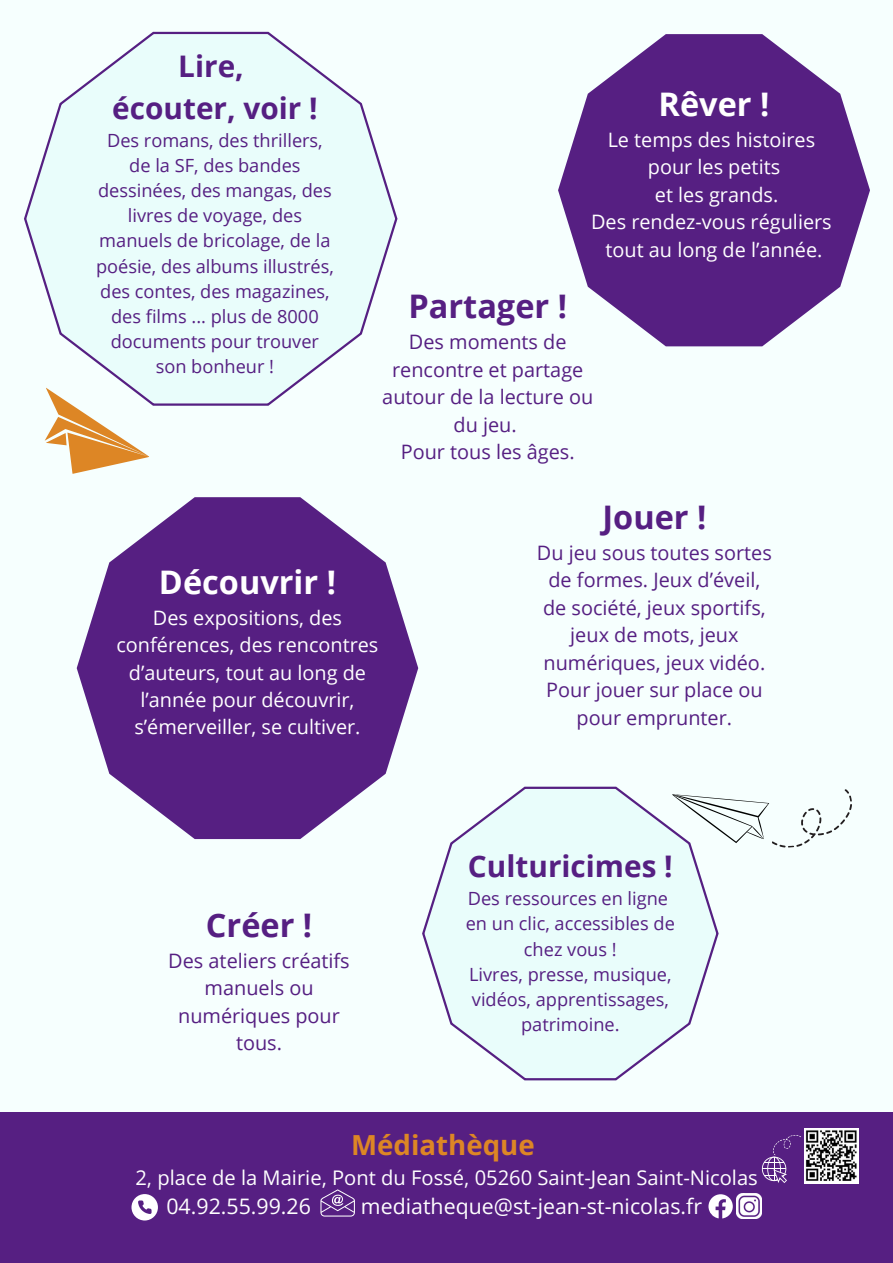
<style>
.page{position:relative;width:893px;height:1263px;background:#f6fffe}
.page>*{position:absolute;margin:0;border:0;box-sizing:border-box;transform-origin:0 0}
.t1{font:700 32.47px "Open Sans";color:#561f82}
.t2{font:700 32.47px "Open Sans";color:#fff}
.t3{font:700 29.7px "Open Sans";color:#561f82}
.t4{font:700 27.67px "Open Sans";color:#dd8625}
.t5{font:21.38px "Open Sans";color:#fff}
.t6{font:20.17px "Open Sans";color:#fff}
.t7{font:19.88px/27.4px "Open Sans";color:#561f82;text-align:center}
.t8{font:19.88px/27.4px "Open Sans";color:#fff;text-align:center}
.t9{font:18.23px/25.1px "Open Sans";color:#561f82;text-align:center}
</style>
<div class="page">
<svg style="left:558px;top:34px;width:312px;height:312px;fill:#561f82"></svg>
<svg style="left:24px;top:32px;width:373px;height:374px"></svg>
<svg style="left:77px;top:497px;width:341px;height:342px;fill:#561f82"></svg>
<svg style="left:422px;top:787px;width:296px;height:293px"></svg>
<svg style="left:672px;top:789px;width:180px;height:59px"></svg>
<div style="left:0;top:1112px;width:893px;height:151px;background:#561f82"></div>
<img style="left:804px;top:1128px;width:54px;height:55px">
<svg style="left:131px;top:1194px;width:27px;height:26px"></svg>
<svg style="left:320px;top:1189px;width:35px;height:27px"></svg>
<svg style="left:708px;top:1194px;width:24px;height:24px"></svg>
<img style="left:736px;top:1193px;width:26px;height:25px">
<svg style="left:762px;top:1135px;width:39px;height:48px"></svg>
<svg style="left:24px;top:366px;width:126px;height:136px"></svg>
<p class="t3" style="left:178px;top:45px;width:67px">Lire,</p>
<p class="t3" style="left:112px;top:87px;width:207px">écouter, voir !</p>
<p class="t9" style="left:96px;top:127px;width:239px">Des romans, des thrillers, de la SF, des bandes dessinées, des mangas, des livres de voyage, des manuels de bricolage, de la poésie, des albums illustrés, des contes, des magazines, des films ... plus de 8000 documents pour trouver son bonheur !</p>
<p class="t2" style="left:658px;top:81px;width:112px">Rêver !</p>
<p class="t8" style="left:607px;top:125px;width:209px">Le temps des histoires</p>
<p class="t8" style="left:648px;top:153px;width:134px">pour les petits</p>
<p class="t8" style="left:655px;top:180px;width:125px">et les grands.</p>
<p class="t8" style="left:591px;top:208px;width:242px">Des rendez-vous réguliers</p>
<p class="t8" style="left:605px;top:235px;width:218px">tout au long de l’année.</p>
<p class="t1" style="left:408px;top:283px;width:160px">Partager !</p>
<p class="t7" style="left:382px;top:328px;width:212px">Des moments de rencontre et partage autour de la lecture ou du jeu.</p>
<p class="t7" style="left:401px;top:438px;width:175px">Pour tous les âges.</p>
<p class="t2" style="left:159px;top:559px;width:178px">Découvrir !</p>
<p class="t8" style="left:116px;top:603px;width:263px">Des expositions, des conférences, des rencontres d’auteurs, tout au long de l’année pour découvrir, s’émerveiller, se cultiver.</p>
<p class="t1" style="left:206px;top:902px;width:108px">Créer !</p>
<p class="t7" style="left:168px;top:946px;width:183px">Des ateliers créatifs manuels ou numériques pour tous.</p>
<p class="t1" style="left:602px;top:494px;width:105px">Jouer !</p>
<p class="t7" style="left:537px;top:539px;width:236px">Du jeu sous toutes sortes de formes. Jeux d’éveil, de société, jeux sportifs, jeux de mots, jeux numériques, jeux vidéo.</p>
<p class="t7" style="left:546px;top:676px;width:218px">Pour jouer sur place ou pour emprunter.</p>
<p class="t3" style="left:468px;top:845px;width:206px">Culturicimes !</p>
<p class="t9" style="left:468px;top:886px;width:202px">Des ressources en ligne</p>
<p class="t9" style="left:466px;top:911px;width:211px">en un clic, accessibles de chez vous !</p>
<p class="t9" style="left:469px;top:961px;width:204px">Livres, presse, musique, vidéos, apprentissages, patrimoine.</p>
<p class="t4" style="left:351px;top:1125px;width:185px">Médiathèque</p>
<p class="t6" style="left:135px;top:1163px;width:624px">2, place de la Mairie, Pont du Fossé, 05260 Saint-Jean Saint-Nicolas</p>
<p class="t5" style="left:166px;top:1191px;width:146px">04.92.55.99.26</p>
<p class="t5" style="left:361px;top:1191px;width:343px">mediatheque@st-jean-st-nicolas.fr</p>
</div>
